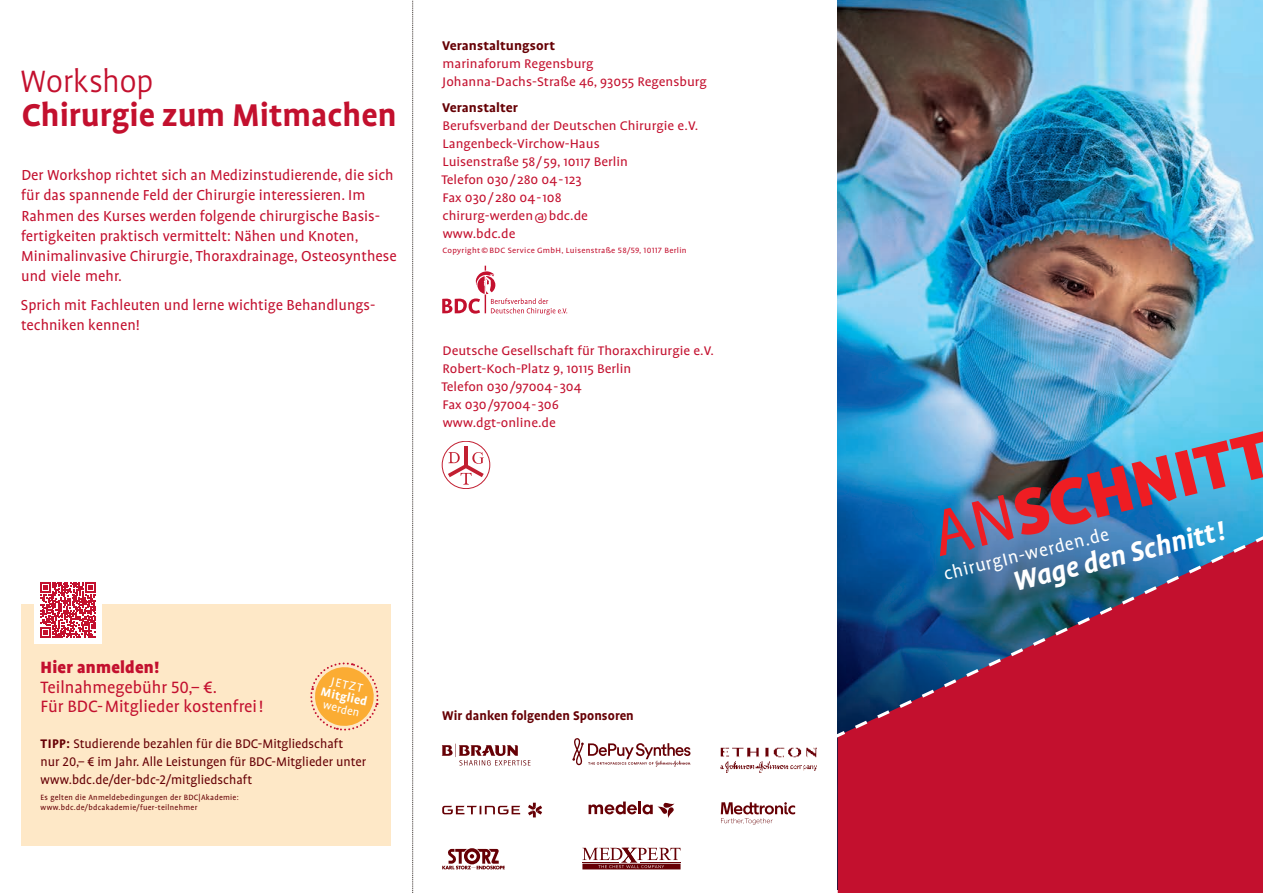
<style>
.page{position:relative;width:1263px;height:893px;background:#fff}
.page>*{position:absolute;margin:0;border:0;box-sizing:border-box;transform-origin:0 0}
.t1{font:900 74.25px "Profile Pro";color:#ee1d23}
.t2{font:700 36px "Profile Pro";color:#c3102e}
.t3{font:300 35.25px "Profile Pro";letter-spacing:-.015em;color:#c3102e}
.t4{font:italic 700 30.9px "Profile Pro";color:#fff}
.t5{font:20.1px "Profile Pro";color:#fff}
.t6{font:18.75px/19.5px "Profile Pro";color:#c3102e}
.t7{font:900 18.75px "Profile Pro";letter-spacing:.01em;color:#c3102e}
.t8{font:16.5px/20.2px "Profile Pro";color:#c3102e}
.t9{font:700 14.4px "Profile Pro";letter-spacing:.005em;color:#660005;scale:1.07 1}
.t10{font:700 14.4px "Profile Pro";letter-spacing:.005em;color:#660005}
.t11{font:14.25px/18px "Profile Pro";color:#c3102e;scale:1.07 1}
.t12{font:14.25px/18px "Profile Pro";color:#660005}
.t13{font:700 13.5px "Profile Pro";color:#fff}
.t14{font:13.5px "Profile Pro";color:#fff}
.t15{font:12.75px "Profile Pro";color:#fff}
.t16{font:8.7px/10.5px "Profile Pro";letter-spacing:.03em;color:#660005}
.t17{font:8.7px "Profile Pro";letter-spacing:.03em;color:#c3102e;scale:1.07 1}
.s1{font-weight:700}
.s2{font-weight:400}
</style>
<div class="page">
<svg style="left:442px;top:266px;width:125px;height:49px"></svg>
<svg style="left:588px;top:801px;width:86px;height:17px"></svg>
<svg style="left:442px;top:848px;width:63px;height:21px"></svg>
<svg style="left:721px;top:802px;width:74px;height:23px"></svg>
<svg style="left:528px;top:803px;width:14px;height:14px"></svg>
<svg style="left:442px;top:806px;width:78px;height:8px"></svg>
<img style="left:721px;top:748px;width:95px;height:24px">
<svg style="left:442px;top:744px;width:88px;height:21px"></svg>
<svg style="left:572px;top:738px;width:119px;height:29px"></svg>
<div style="left:442px;top:441px;width:48px;height:48px;border:1px solid #c21f31;border-radius:50%"></div>
<hr style="left:464px;top:446px;width:4px;height:20px;background:#c21f31">
<svg style="left:448px;top:452px;width:36px;height:33px"></svg>
<svg style="left:582px;top:848px;width:98px;height:21px"></svg>
<img style="left:838px;top:0;width:425px;height:532px">
<div style="left:838px;top:742px;width:425px;height:151px;background:#c3102e"></div>
<svg style="left:838px;top:532px;width:425px;height:210px;background:#70365f"></svg>
<div style="left:21px;top:604px;width:370px;height:242px;background:#fee8c7"></div>
<svg style="left:310px;top:662px;width:69px;height:69px"></svg>
<div style="left:35px;top:576px;width:67px;height:68px;background:#fff"></div>
<svg style="left:41px;top:582px;width:55px;height:56px"></svg>
<svg style="left:412px;top:0;width:1px;height:893px"></svg>
<h3 class="t3" style="left:20px;top:62px;width:135px">Workshop</h3>
<h2 class="t2" style="left:22px;top:94px;width:376px">Chirurgie zum Mitmachen</h2>
<p class="t8" style="left:21px;top:166px;width:377px">Der Workshop richtet sich an Medizinstudierende, die sich für das spannende Feld der Chirurgie interessieren. Im Rahmen des Kurses werden folgende chirurgische Basis&shy;fertigkeiten praktisch vermittelt: Nähen und Knoten, Minimalinvasive Chirurgie, Thoraxdrainage, Osteosynthese und viele mehr.</p>
<p class="t8" style="left:21px;top:296px;width:356px">Sprich mit Fachleuten und lerne wichtige Behandlungs&shy;techniken kennen!</p>
<p class="t9" style="left:442px;top:37px;width:107px">Veranstaltungsort</p>
<p class="t11" style="left:442px;top:55px;width:249px">marinaforum Regensburg<br>Johanna-Dachs-Straße 46, 93055 Regensburg</p>
<p class="t9" style="left:442px;top:99px;width:72px">Veranstalter</p>
<p class="t11" style="left:441px;top:117px;width:242px">Berufsverband der Deutschen Chirurgie e. V.<br>Langenbeck-Virchow-Haus<br>Luisenstraße 58 / 59, 10117 Berlin<br>Telefon 030 / 280 04 - 123<br>Fax 030 / 280 04 - 108<br>chirurg-werden @ bdc.de<br>www.bdc.de</p>
<p class="t17" style="left:443px;top:246px;width:230px">Copyright © BDC Service GmbH, Luisenstraße 58/59, 10117 Berlin</p>
<p class="t11" style="left:441px;top:343px;width:256px">Deutsche Gesellschaft für Thoraxchirurgie e. V.<br>Robert-Koch-Platz 9, 10115 Berlin<br>Telefon 030 /97004 - 304<br>Fax 030 /97004 - 306<br>www.dgt-online.de</p>
<h3 class="t7" style="left:41px;top:656px;width:120px">Hier anmelden!</h3>
<h3 class="t6" style="left:41px;top:678px;width:224px">Teilnahmegebühr 50,– €.<br>Für BDC- Mitglieder kostenfrei !</h3>
<p class="t12" style="left:41px;top:736px;width:327px"><span class="s1">TIPP:</span> Studierende bezahlen für die BDC-Mitgliedschaft<br>nur 20,– € im Jahr. Alle Leistungen für BDC-Mitglieder unter www.bdc.de/der-bdc-2/mitgliedschaft</p>
<p class="t16" style="left:41px;top:792px;width:200px">Es gelten die Anmeldebedingungen der BDC|Akademie: www.bdc.de/bdcakademie/fuer-teilnehmer</p>
<p class="t14" style="left:333px;top:674px;width:34px;rotate:13deg">JETZT</p>
<p class="t13" style="left:323px;top:683px;width:49px;rotate:13deg">Mitglied</p>
<p class="t15" style="left:325px;top:698px;width:39px;rotate:13deg">werden</p>
<p class="t10" style="left:442px;top:707px;width:193px">Wir danken folgenden Sponsoren</p>
<h1 class="t1" style="left:922px;top:491px;width:348px;rotate:-14deg"><span class="s2">AN</span>SCHNITT</h1>
<h3 class="t4" style="left:1010px;top:564px;width:218px;rotate:-14deg">Wage den Schnitt!</h3>
<h3 class="t5" style="left:941px;top:564px;width:171px;rotate:-14deg">chirurgIn-werden.de</h3>
</div>
